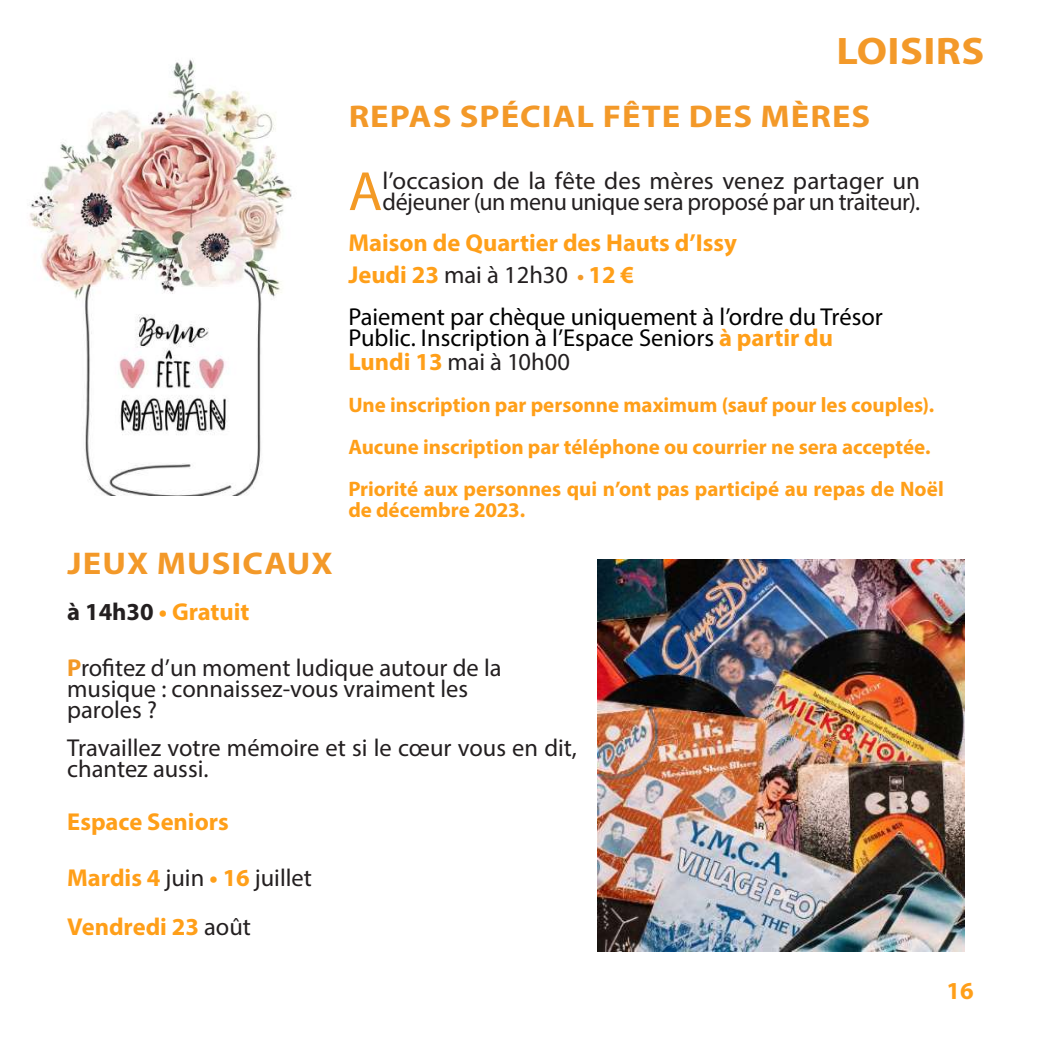
<style>
.page{position:relative;width:1042px;height:1042px;background:#fff}
.page>*{position:absolute;margin:0;border:0;box-sizing:border-box;transform-origin:0 0}
.t1{font:55.65px "Myriad Pro";color:#f39a26}
.t2{font:700 38.5px "Myriad Pro";letter-spacing:.01em;color:#f39929;scale:1.1 1}
.t3{font:700 31.5px "Myriad Pro";letter-spacing:.03em;color:#f39929;scale:1.1 1}
.t4{font:24.5px/21px "Myriad Pro";color:#231f20}
.t5{font:700 24.5px/49.7px "Myriad Pro";color:#ff9f19}
.t6{font:24.5px/21px "Myriad Pro";color:#000}
.t7{font:700 21px/42px "Myriad Pro";color:#ff9f19}
.s1{font-weight:400;color:#231f20}
.s2{font-size:21px;color:#f39927}
.s3{font-weight:700;color:#ff9f19}
.s4{color:#231f20}
.s5{font-weight:700;color:#f39927}
</style>
<div class="page">
<img style="left:598px;top:559px;width:366px;height:392px">
<img style="left:30px;top:59px;width:262px;height:436px">
<h2 class="t2" style="left:836px;top:26px;width:136px">LOISIRS</h2>
<p class="t3" style="left:349px;top:95px;width:476px">REPAS SPÉCIAL FÊTE DES MÈRES</p>
<h1 class="t1" style="left:348px;top:157px;width:36px">A</h1>
<p class="t4" style="left:382px;top:170px;width:539px">l’occasion de la fête des mères venez partager un déjeuner (un menu unique sera proposé par un traiteur).</p>
<p class="t5" style="left:348px;top:226px;width:390px;line-height:31.5px">Maison de Quartier des Hauts d’Issy<br>Jeudi 23 <span class="s1">mai à 12h30</span> <span class="s2">•</span> 12 €</p>
<p class="t6" style="left:348px;top:305px;width:536px">Paiement par chèque uniquement à l’ordre du Trésor<br>Public. Inscription à l’Espace Seniors <span class="s3">à partir du</span></p>
<p class="t4" style="left:348px;top:351px;width:223px"><span class="s3">Lundi 13</span> mai à 10h00</p>
<p class="t7" style="left:348px;top:383px;width:597px">Une inscription par personne maximum (sauf pour les couples).<br>Aucune inscription par téléphone ou courrier ne sera acceptée.<br>Priorité aux personnes qui n’ont pas participé au repas de Noël</p>
<p class="t7" style="left:348px;top:488px;width:178px">de décembre 2023.</p>
<p class="t3" style="left:68px;top:543px;width:243px">JEUX MUSICAUX</p>
<p class="t5" style="left:67px;top:586px;width:184px"><span class="s4">à 14h30</span> • Gratuit</p>
<p class="t4" style="left:67px;top:657px;width:436px"><span class="s5">P</span>rofitez d’un moment ludique autour de la musique : connaissez-vous vraiment les paroles ?</p>
<p class="t4" style="left:67px;top:737px;width:511px">Travaillez votre mémoire et si le cœur vous en dit, chantez aussi.</p>
<p class="t5" style="left:67px;top:796px;width:163px">Espace Seniors</p>
<p class="t5" style="left:67px;top:852px;width:246px">Mardis 4 <span class="s1">juin</span> • 16 <span class="s1">juillet<br></span>Vendredi 23 <span class="s1">août</span></p>
<p class="t5" style="left:946px;top:965px;width:29px">16</p>
</div>
